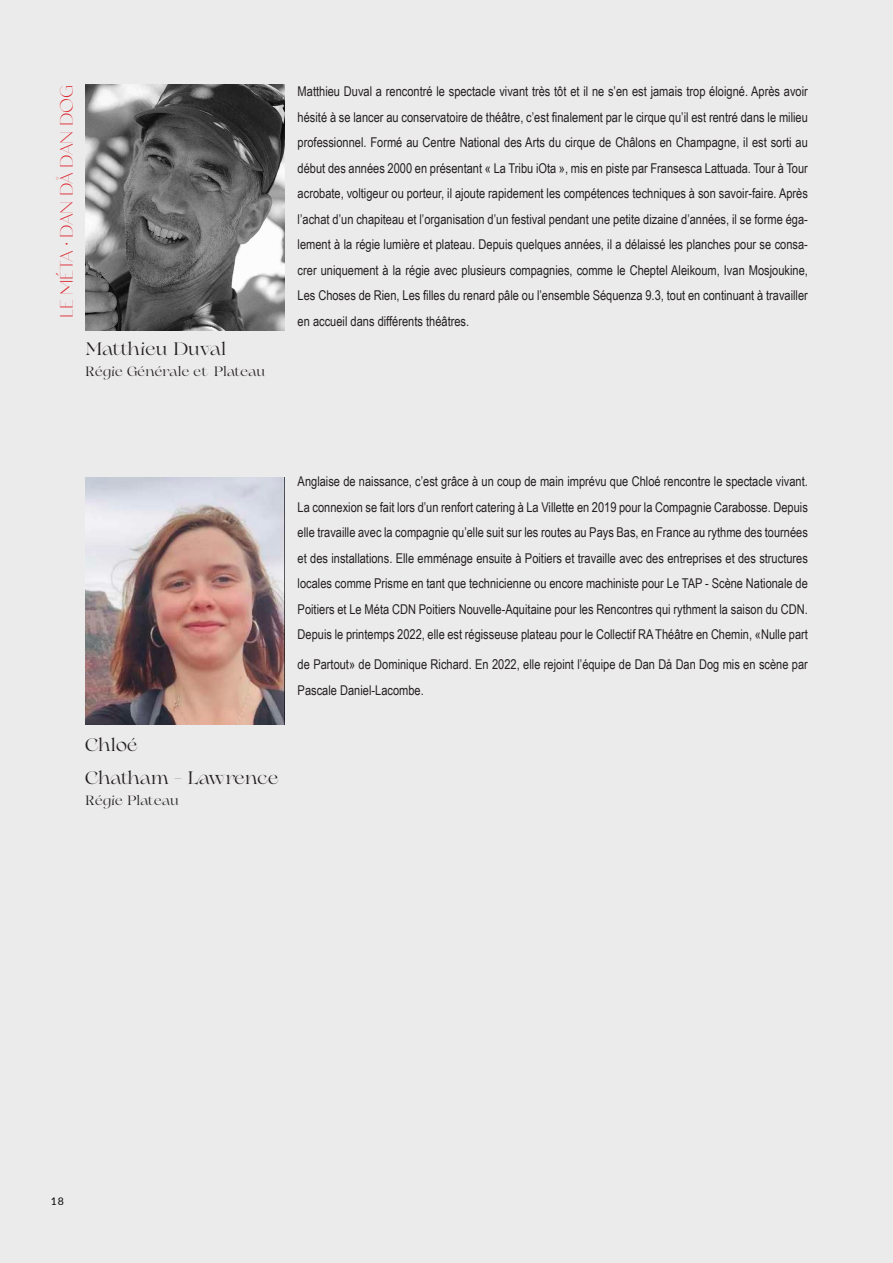
<style>
.page{position:relative;width:893px;height:1263px;background:#ecebeb}
.page>*{position:absolute;margin:0;border:0;box-sizing:border-box;transform-origin:0 0}
.t1{font:700 18px/33px "Erotique";color:#231f20}
.t2{font:18px "Erotique Sans";color:#ee222b}
.t3{font:13.5px/25.5px "Arial Narrow";color:#231f20;text-align:justify}
.t4{font:700 13.5px "Erotique";color:#231f20}
.t5{font:10.5px "Lato";color:#000001}
</style>
<div class="page">
<img style="left:85px;top:84px;width:200px;height:247px">
<img style="left:85px;top:478px;width:200px;height:246px">
<h1 class="t2" style="left:56px;top:318px;width:234px;rotate:-90deg">LE MÉTA • DAN DÅ DAN DOG</h1>
<h1 class="t1" style="left:85px;top:333px;width:143px">Matthieu Duval</h1>
<p class="t4" style="left:85px;top:363px;width:182px">Régie Générale et Plateau</p>
<p class="t3" style="left:298px;top:78px;width:512px">Matthieu Duval a rencontré le spectacle vivant très tôt et il ne s’en est jamais trop éloigné. Après avoir hésité à se lancer au conservatoire de théâtre, c’est finalement par le cirque qu’il est rentré dans le milieu professionnel. Formé au Centre National des Arts du cirque de Châlons en Champagne, il est sorti au début des années 2000 en présentant « La Tribu iOta », mis en piste par Fransesca Lattuada. Tour à Tour acrobate, voltigeur ou porteur, il ajoute rapidement les compétences techniques à son savoir-faire. Après l’achat d’un chapiteau et l’organisation d’un festival pendant une petite dizaine d’années, il se forme éga&shy;lement à la régie lumière et plateau. Depuis quelques années, il a délaissé les planches pour se consa&shy;crer uniquement à la régie avec plusieurs compagnies, comme le Cheptel Aleikoum, Ivan Mosjoukine, Les Choses de Rien, Les filles du renard pâle ou l’ensemble Séquenza 9.3, tout en continuant à travailler en accueil dans différents théâtres.</p>
<h1 class="t1" style="left:85px;top:729px;width:195px">Chloé<br>Chatham - Lawrence</h1>
<p class="t4" style="left:85px;top:792px;width:95px">Régie Plateau</p>
<p class="t3" style="left:298px;top:468px;width:512px">Anglaise de naissance, c’est grâce à un coup de main imprévu que Chloé rencontre le spectacle vivant.<br>La connexion se fait lors d’un renfort catering à La Villette en 2019 pour la Compagnie Carabosse. Depuis elle travaille avec la compagnie qu’elle suit sur les routes au Pays Bas, en France au rythme des tournées et des installations. Elle emménage ensuite à Poitiers et travaille avec des entreprises et des structures locales comme Prisme en tant que technicienne ou encore machiniste pour Le TAP - Scène Nationale de Poitiers et Le Méta CDN Poitiers Nouvelle-Aquitaine pour les Rencontres qui rythment la saison du CDN.<br>Depuis le printemps 2022, elle est régisseuse plateau pour le Collectif RA Théâtre en Chemin, «Nulle part</p>
<p class="t3" style="left:298px;top:651px;width:512px">de Partout» de Dominique Richard. En 2022, elle rejoint l’équipe de Dan Då Dan Dog mis en scène par<br>Pascale Daniel-Lacombe.</p>
<p class="t5" style="left:51px;top:1194px;width:14px">18</p>
</div>
